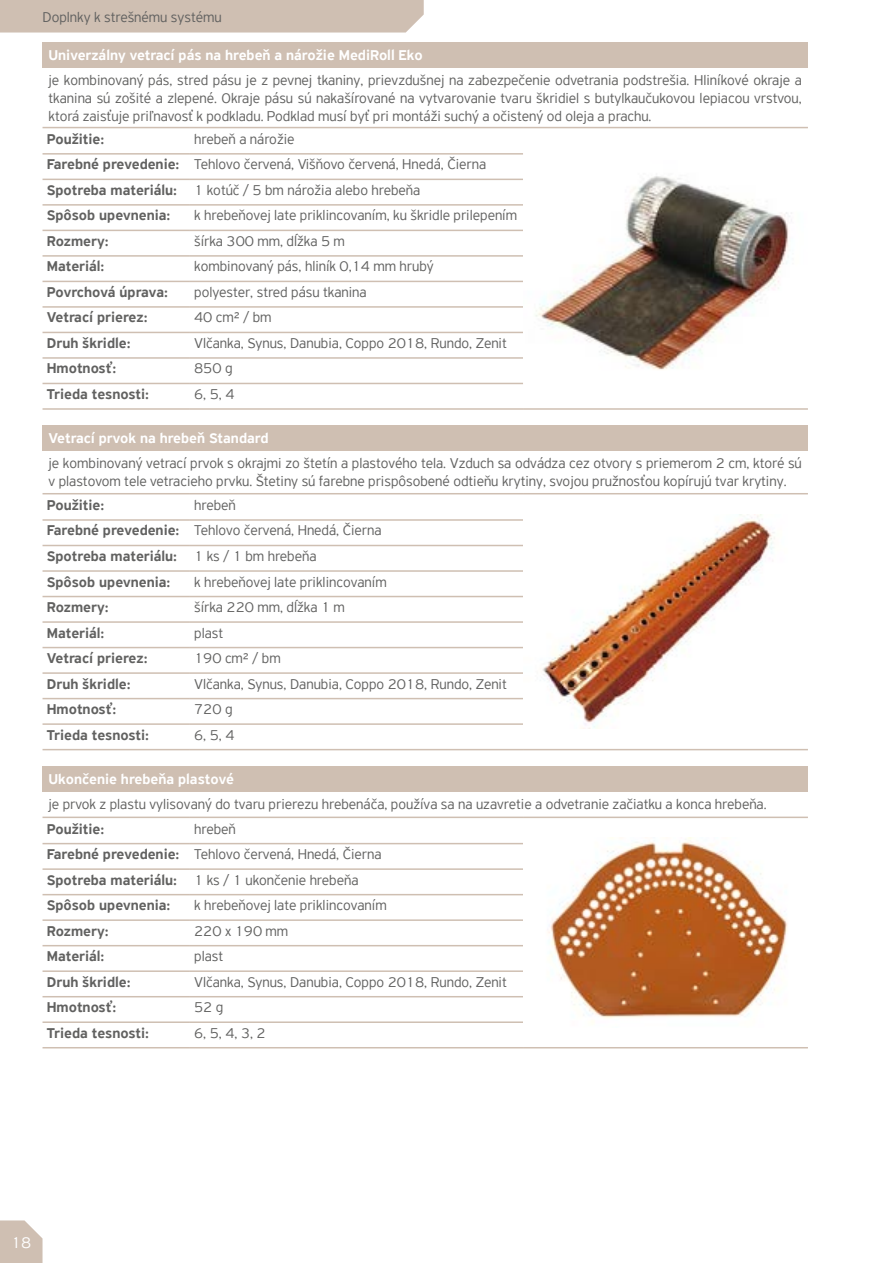
<style>
.page{position:relative;width:893px;height:1263px;background:#fff}
.page>*{position:absolute;margin:0;border:0;box-sizing:border-box;transform-origin:0 0}
.t1{font:300 16.5px "PF Highway Sans Pro";color:#fff}
.t2{font:300 15px/25.5px "PF Highway Sans Pro";color:#616160}
.t3{font:500 15px/25.5px "PF Highway Sans Pro";color:#616160}
.t4{font:500 15px "PF Highway Sans Pro";color:#fff}
.s1{font-weight:500}
.s2{font-weight:300}
</style>
<div class="page">
<svg style="left:0;top:1220px;width:43px;height:43px"></svg>
<div style="left:0;top:0;width:424px;height:33px;background:#cfbfb2"></div>
<div style="left:43px;top:43px;width:765px;height:25px;background:#cfbfb2"></div>
<hr style="left:43px;top:153px;width:147px;height:2px;background:#cfbfb2">
<hr style="left:190px;top:153px;width:333px;height:2px;background:#cfbfb2">
<hr style="left:43px;top:179px;width:147px;height:1px;background:#cfbfb2">
<hr style="left:190px;top:179px;width:333px;height:1px;background:#cfbfb2">
<hr style="left:43px;top:204px;width:147px;height:2px;background:#cfbfb2">
<hr style="left:190px;top:204px;width:333px;height:2px;background:#cfbfb2">
<hr style="left:43px;top:230px;width:147px;height:1px;background:#cfbfb2">
<hr style="left:190px;top:230px;width:333px;height:1px;background:#cfbfb2">
<hr style="left:43px;top:255px;width:147px;height:2px;background:#cfbfb2">
<hr style="left:190px;top:255px;width:333px;height:2px;background:#cfbfb2">
<hr style="left:43px;top:281px;width:147px;height:1px;background:#cfbfb2">
<hr style="left:190px;top:281px;width:333px;height:1px;background:#cfbfb2">
<hr style="left:43px;top:306px;width:147px;height:2px;background:#cfbfb2">
<hr style="left:190px;top:306px;width:333px;height:2px;background:#cfbfb2">
<hr style="left:43px;top:332px;width:147px;height:1px;background:#cfbfb2">
<hr style="left:190px;top:332px;width:333px;height:1px;background:#cfbfb2">
<hr style="left:43px;top:357px;width:147px;height:2px;background:#cfbfb2">
<hr style="left:190px;top:357px;width:333px;height:2px;background:#cfbfb2">
<hr style="left:43px;top:383px;width:147px;height:1px;background:#cfbfb2">
<hr style="left:190px;top:383px;width:333px;height:1px;background:#cfbfb2">
<hr style="left:43px;top:408px;width:147px;height:2px;background:#cfbfb2">
<hr style="left:190px;top:408px;width:333px;height:2px;background:#cfbfb2">
<hr style="left:523px;top:408px;width:285px;height:2px;background:#cfbfb2">
<hr style="left:43px;top:127px;width:147px;height:1px;background:#cfbfb2">
<hr style="left:190px;top:127px;width:333px;height:1px;background:#cfbfb2">
<hr style="left:523px;top:127px;width:285px;height:1px;background:#cfbfb2">
<img style="left:535px;top:176px;width:254px;height:194px">
<div style="left:43px;top:426px;width:765px;height:25px;background:#cfbfb2"></div>
<hr style="left:43px;top:519px;width:147px;height:2px;background:#cfbfb2">
<hr style="left:190px;top:519px;width:333px;height:2px;background:#cfbfb2">
<hr style="left:43px;top:545px;width:147px;height:1px;background:#cfbfb2">
<hr style="left:190px;top:545px;width:333px;height:1px;background:#cfbfb2">
<hr style="left:43px;top:570px;width:147px;height:2px;background:#cfbfb2">
<hr style="left:190px;top:570px;width:333px;height:2px;background:#cfbfb2">
<hr style="left:43px;top:596px;width:147px;height:1px;background:#cfbfb2">
<hr style="left:190px;top:596px;width:333px;height:1px;background:#cfbfb2">
<hr style="left:43px;top:621px;width:147px;height:2px;background:#cfbfb2">
<hr style="left:190px;top:621px;width:333px;height:2px;background:#cfbfb2">
<hr style="left:43px;top:647px;width:147px;height:1px;background:#cfbfb2">
<hr style="left:190px;top:647px;width:333px;height:1px;background:#cfbfb2">
<hr style="left:43px;top:672px;width:147px;height:2px;background:#cfbfb2">
<hr style="left:190px;top:672px;width:333px;height:2px;background:#cfbfb2">
<hr style="left:43px;top:698px;width:147px;height:1px;background:#cfbfb2">
<hr style="left:190px;top:698px;width:333px;height:1px;background:#cfbfb2">
<hr style="left:43px;top:723px;width:147px;height:2px;background:#cfbfb2">
<hr style="left:190px;top:723px;width:333px;height:2px;background:#cfbfb2">
<hr style="left:43px;top:749px;width:147px;height:1px;background:#cfbfb2">
<hr style="left:190px;top:749px;width:333px;height:1px;background:#cfbfb2">
<hr style="left:523px;top:749px;width:285px;height:1px;background:#cfbfb2">
<hr style="left:43px;top:493px;width:147px;height:1px;background:#cfbfb2">
<hr style="left:190px;top:493px;width:333px;height:1px;background:#cfbfb2">
<hr style="left:523px;top:493px;width:285px;height:1px;background:#cfbfb2">
<img style="left:542px;top:514px;width:233px;height:215px">
<div style="left:43px;top:766px;width:765px;height:26px;background:#cfbfb2"></div>
<hr style="left:43px;top:817px;width:147px;height:1px;background:#cfbfb2">
<hr style="left:190px;top:817px;width:333px;height:1px;background:#cfbfb2">
<hr style="left:523px;top:817px;width:285px;height:1px;background:#cfbfb2">
<hr style="left:43px;top:843px;width:147px;height:1px;background:#cfbfb2">
<hr style="left:190px;top:843px;width:333px;height:1px;background:#cfbfb2">
<hr style="left:43px;top:868px;width:147px;height:2px;background:#cfbfb2">
<hr style="left:190px;top:868px;width:333px;height:2px;background:#cfbfb2">
<hr style="left:43px;top:894px;width:147px;height:1px;background:#cfbfb2">
<hr style="left:190px;top:894px;width:333px;height:1px;background:#cfbfb2">
<hr style="left:43px;top:919px;width:147px;height:2px;background:#cfbfb2">
<hr style="left:190px;top:919px;width:333px;height:2px;background:#cfbfb2">
<hr style="left:43px;top:945px;width:147px;height:1px;background:#cfbfb2">
<hr style="left:190px;top:945px;width:333px;height:1px;background:#cfbfb2">
<hr style="left:43px;top:970px;width:147px;height:2px;background:#cfbfb2">
<hr style="left:190px;top:970px;width:333px;height:2px;background:#cfbfb2">
<hr style="left:43px;top:996px;width:147px;height:1px;background:#cfbfb2">
<hr style="left:190px;top:996px;width:333px;height:1px;background:#cfbfb2">
<hr style="left:43px;top:1021px;width:147px;height:2px;background:#cfbfb2">
<hr style="left:190px;top:1021px;width:333px;height:2px;background:#cfbfb2">
<hr style="left:43px;top:1047px;width:147px;height:1px;background:#cfbfb2">
<hr style="left:190px;top:1047px;width:333px;height:1px;background:#cfbfb2">
<hr style="left:523px;top:1047px;width:285px;height:1px;background:#cfbfb2">
<img style="left:548px;top:837px;width:240px;height:186px">
<p class="t2" style="left:43px;top:4px;width:181px">Doplnky k strešnému systému</p>
<p class="t4" style="left:49px;top:46px;width:376px">Univerzálny vetrací pás na hrebeň a nárožie MediRoll Eko</p>
<p class="t2" style="left:49px;top:71px;width:755px;line-height:18px;text-align:justify">je kombinovaný pás, stred pásu je z pevnej tkaniny, prievzdušnej na zabezpečenie odvetrania podstrešia. Hliníkové okraje a tkanina sú zošité a zlepené. Okraje pásu sú nakašírované na vytvarovanie tvaru škridiel s butylkaučukovou lepiacou vrstvou, ktorá zaisťuje priľnavosť k podkladu. Podklad musí byť pri montáži suchý a očistený od oleja a prachu.</p>
<p class="t3" style="left:47px;top:126px;width:59px">Použitie:</p>
<p class="t2" style="left:47px;top:126px;width:441px;text-indent:147px">hrebeň a nárožie<br><span class="s1">Farebné prevedenie:</span> Tehlovo červená, Višňovo červená, Hnedá, Čierna <span class="s1">Spotreba materiálu:</span> 1 kotúč / 5 bm nárožia alebo hrebeňa<br><span class="s1">Spôsob upevnenia:</span></p>
<p class="t2" style="left:194px;top:203px;width:324px">k hrebeňovej late priklincovaním, ku škridle prilepením</p>
<p class="t3" style="left:47px;top:228px;width:63px">Rozmery:</p>
<p class="t2" style="left:194px;top:228px;width:152px">šírka 300 mm, dĺžka 5 m</p>
<p class="t3" style="left:47px;top:254px;width:59px">Materiál:</p>
<p class="t2" style="left:194px;top:254px;width:241px">kombinovaný pás, hliník 0,14 mm hrubý</p>
<p class="t3" style="left:47px;top:279px;width:123px">Povrchová úprava:</p>
<p class="t2" style="left:194px;top:279px;width:174px">polyester, stred pásu tkanina</p>
<p class="t3" style="left:47px;top:305px;width:102px">Vetrací prierez:</p>
<p class="t2" style="left:194px;top:305px;width:79px">40 cm2 / bm</p>
<p class="t3" style="left:47px;top:331px;width:85px">Druh škridle:</p>
<p class="t2" style="left:194px;top:330px;width:314px">Vlčanka, Synus, Danubia, Coppo 2018, Rundo, Zenit</p>
<p class="t3" style="left:47px;top:356px;width:71px">Hmotnosť:</p>
<p class="t2" style="left:194px;top:356px;width:40px">850 g</p>
<p class="t3" style="left:47px;top:382px;width:104px">Trieda tesnosti:</p>
<p class="t2" style="left:194px;top:381px;width:42px">6, 5, 4</p>
<p class="t4" style="left:49px;top:429px;width:222px">Vetrací prvok na hrebeň Standard</p>
<p class="t2" style="left:49px;top:454px;width:755px;line-height:18px">je kombinovaný vetrací prvok s okrajmi zo štetín a plastového tela. Vzduch sa odvádza cez otvory s priemerom 2 cm, ktoré sú v plastovom tele vetracieho prvku. Štetiny sú farebne prispôsobené odtieňu krytiny, svojou pružnosťou kopírujú tvar krytiny.</p>
<p class="t3" style="left:47px;top:493px;width:59px">Použitie:</p>
<p class="t3" style="left:47px;top:493px;width:336px;text-indent:147px"><span class="s2">hrebeň<br></span>Farebné prevedenie: <span class="s2">Tehlovo červená, Hnedá, Čierna<br></span>Spotreba materiálu: <span class="s2">1 ks / 1 bm hrebeňa<br></span>Spôsob upevnenia:</p>
<p class="t2" style="left:194px;top:569px;width:194px">k hrebeňovej late priklincovaním</p>
<p class="t3" style="left:47px;top:595px;width:63px">Rozmery:</p>
<p class="t2" style="left:194px;top:594px;width:152px">šírka 220 mm, dĺžka 1 m</p>
<p class="t3" style="left:47px;top:620px;width:59px">Materiál:</p>
<p class="t2" style="left:194px;top:620px;width:30px">plast</p>
<p class="t3" style="left:47px;top:646px;width:102px">Vetrací prierez:</p>
<p class="t2" style="left:194px;top:645px;width:88px">190 cm2 / bm</p>
<p class="t3" style="left:47px;top:671px;width:85px">Druh škridle:</p>
<p class="t2" style="left:194px;top:671px;width:314px">Vlčanka, Synus, Danubia, Coppo 2018, Rundo, Zenit</p>
<p class="t3" style="left:47px;top:697px;width:71px">Hmotnosť:</p>
<p class="t2" style="left:194px;top:696px;width:40px">720 g</p>
<p class="t3" style="left:47px;top:722px;width:104px">Trieda tesnosti:</p>
<p class="t2" style="left:194px;top:722px;width:42px">6, 5, 4</p>
<p class="t4" style="left:49px;top:770px;width:187px">Ukončenie hrebeňa plastové</p>
<p class="t2" style="left:49px;top:791px;width:720px">je prvok z plastu vylisovaný do tvaru prierezu hrebenáča, používa sa na uzavretie a odvetranie začiatku a konca hrebeňa.</p>
<p class="t3" style="left:47px;top:816px;width:59px">Použitie:</p>
<p class="t2" style="left:47px;top:816px;width:336px;text-indent:147px">hrebeň<br><span class="s1">Farebné prevedenie:</span> Tehlovo červená, Hnedá, Čierna<br><span class="s1">Spotreba materiálu:</span> 1 ks / 1 ukončenie hrebeňa<br><span class="s1">Spôsob upevnenia:</span></p>
<p class="t2" style="left:194px;top:892px;width:194px">k hrebeňovej late priklincovaním</p>
<p class="t3" style="left:47px;top:918px;width:63px">Rozmery:</p>
<p class="t2" style="left:194px;top:918px;width:96px">220 x 190 mm</p>
<p class="t3" style="left:47px;top:944px;width:59px">Materiál:</p>
<p class="t2" style="left:194px;top:943px;width:30px">plast</p>
<p class="t3" style="left:47px;top:969px;width:85px">Druh škridle:</p>
<p class="t2" style="left:194px;top:969px;width:314px">Vlčanka, Synus, Danubia, Coppo 2018, Rundo, Zenit</p>
<p class="t3" style="left:47px;top:995px;width:71px">Hmotnosť:</p>
<p class="t2" style="left:194px;top:994px;width:31px">52 g</p>
<p class="t3" style="left:47px;top:1020px;width:104px">Trieda tesnosti:</p>
<p class="t2" style="left:194px;top:1020px;width:73px">6, 5, 4, 3, 2</p>
<p class="t1" style="left:11px;top:1233px;width:22px">18</p>
</div>
